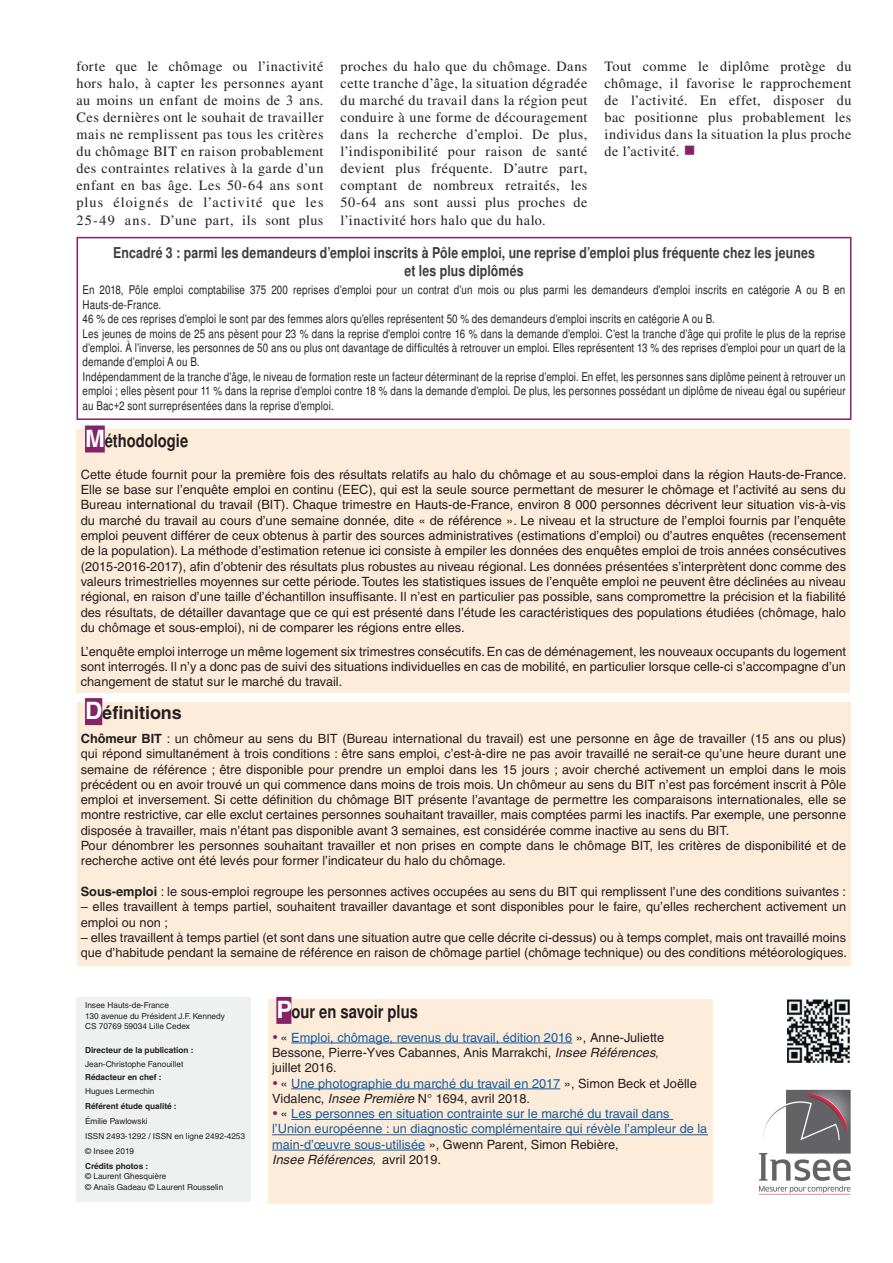
<style>
.page{position:relative;width:893px;height:1263px;background:#fff}
.page>*{position:absolute;margin:0;border:0;box-sizing:border-box;transform-origin:0 0}
.t1{font:700 condensed 18px "Helvetica";color:#231f20}
.t2{font:700 18px "Helvetica";letter-spacing:-.005em;color:#231f20}
.t3{font:700 condensed 15px/18px "Helvetica";letter-spacing:.01em;color:#3e3e3f;text-align:center}
.t4{font:14.25px/17.1px "Times";letter-spacing:.035em;color:#231f20;text-align:justify}
.t5{font:12.75px/15.3px "Helvetica";color:#231f20}
.t6{font:12.75px "Helvetica";color:#175d9e}
.t7{font:italic 12.75px "Helvetica";letter-spacing:.01em;color:#231f20}
.t8{font:condensed 12px/14.4px "Helvetica";letter-spacing:.01em;color:#231f20}
.t9{font:8.25px/10.5px "Helvetica";color:#231f20}
.t10{font:700 8.25px "Helvetica";color:#231f20}
.s1{color:#862268}
.s2{font-stretch:normal;font-size:24px;color:#fff}
.s3{font-size:24px;color:#fff}
.s4{font-weight:700}
.s5{color:#175d9e}
.s6{font-style:italic}
.s7{font-style:italic;font-stretch:condensed}
.s8{color:#231f20}
.s9{font-stretch:condensed}
.s10{font-style:normal}
</style>
<div class="page">
<div style="left:268px;top:999px;width:444px;height:204px;background:#feecdb"></div>
<div style="left:276px;top:997px;width:15px;height:27px;background:#862268"></div>
<hr style="left:291px;top:1043px;width:281px;height:1px;background:#175d9e">
<hr style="left:291px;top:1088px;width:269px;height:1px;background:#175d9e">
<hr style="left:291px;top:1119px;width:382px;height:1px;background:#175d9e">
<hr style="left:272px;top:1134px;width:436px;height:1px;background:#175d9e">
<hr style="left:272px;top:1150px;width:153px;height:1px;background:#175d9e">
<div style="left:77px;top:998px;width:174px;height:204px;background:#eff0f0"></div>
<img style="left:759px;top:1089px;width:92px;height:106px">
<img style="left:788px;top:1000px;width:62px;height:63px">
<div style="left:77px;top:429px;width:773px;height:264px;background:#feecdb"></div>
<div style="left:85px;top:425px;width:20px;height:27px;background:#862268"></div>
<div style="left:77px;top:237px;width:774px;height:183px;border:2px solid #862268"></div>
<div style="left:77px;top:702px;width:773px;height:263px;background:#feecdb"></div>
<div style="left:85px;top:698px;width:17px;height:27px;background:#862268"></div>
<p class="t4" style="left:77px;top:57px;width:249px">forte que le chômage ou l’inactivité hors halo, à capter les personnes ayant au moins un enfant de moins de 3 ans.<br>Ces dernières ont le souhait de travailler mais ne remplissent pas tous les critères du chômage BIT en raison probablement des contraintes relatives à la garde d’un enfant en bas âge. Les 50-64 ans sont plus éloignés de l’activité que les 25-49 ans. D’une part, ils sont plus</p>
<p class="t4" style="left:341px;top:57px;width:248px">proches du halo que du chômage. Dans cette tranche d’âge, la situation dégradée du marché du travail dans la région peut conduire à une forme de découragement dans la recherche d’emploi. De plus, l’indisponibilité pour raison de santé devient plus fréquente. D’autre part, comptant de nombreux retraités, les 50-64 ans sont aussi plus proches de l’inactivité hors halo que du halo.</p>
<p class="t4" style="left:604px;top:57px;width:248px">Tout comme le diplôme protège du chômage, il favorise le rapprochement de l’activité. En effet, disposer du bac positionne plus probablement les individus dans la situation la plus proche de l’activité. <span class="s1">■</span></p>
<p class="t3" style="left:113px;top:243px;width:703px">Encadré 3 : parmi les demandeurs d’emploi inscrits à Pôle emploi, une reprise d’emploi plus fréquente chez les jeunes et les plus diplômés</p>
<p class="t8" style="left:83px;top:283px;width:765px">En 2018, Pôle emploi comptabilise 375 200 reprises d’emploi pour un contrat d’un mois ou plus parmi les demandeurs d’emploi inscrits en catégorie A ou B en Hauts-de-France.<br>46 % de ces reprises d’emploi le sont par des femmes alors qu’elles représentent 50 % des demandeurs d’emploi inscrits en catégorie A ou B.<br>Les jeunes de moins de 25 ans pèsent pour 23 % dans la reprise d’emploi contre 16 % dans la demande d’emploi. C’est la tranche d’âge qui profite le plus de la reprise d’emploi. À l’inverse, les personnes de 50 ans ou plus ont davantage de difficultés à retrouver un emploi. Elles représentent 13 % des reprises d’emploi pour un quart de la demande d’emploi A ou B.<br>Indépendamment de la tranche d’âge, le niveau de formation reste un facteur déterminant de la reprise d’emploi. En effet, les personnes sans diplôme peinent à retrouver un emploi ; elles pèsent pour 11 % dans la reprise d’emploi contre 18 % dans la demande d’emploi. De plus, les personnes possédant un diplôme de niveau égal ou supérieur au Bac+2 sont surreprésentées dans la reprise d’emploi.</p>
<h1 class="t1" style="left:85px;top:429px;width:105px"><span class="s2">M</span>éthodologie</h1>
<p class="t5" style="left:81px;top:467px;width:767px;text-align:justify">Cette étude fournit pour la première fois des résultats relatifs au halo du chômage et au sous-emploi dans la région Hauts-de-France.<br>Elle se base sur l’enquête emploi en continu (EEC), qui est la seule source permettant de mesurer le chômage et l’activité au sens du Bureau international du travail (BIT). Chaque trimestre en Hauts-de-France, environ 8 000 personnes décrivent leur situation vis-à-vis du marché du travail au cours d’une semaine donnée, dite « de référence ». Le niveau et la structure de l’emploi fournis par l’enquête emploi peuvent différer de ceux obtenus à partir des sources administratives (estimations d’emploi) ou d’autres enquêtes (recensement de la population). La méthode d’estimation retenue ici consiste à empiler les données des enquêtes emploi de trois années consécutives (2015-2016-2017), afin d’obtenir des résultats plus robustes au niveau régional. Les données présentées s’interprètent donc comme des valeurs trimestrielles moyennes sur cette période. Toutes les statistiques issues de l’enquête emploi ne peuvent être déclinées au niveau régional, en raison d’une taille d’échantillon insuffisante. Il n’est en particulier pas possible, sans compromettre la précision et la fiabilité des résultats, de détailler davantage que ce qui est présenté dans l’étude les caractéristiques des populations étudiées (chômage, halo du chômage et sous-emploi), ni de comparer les régions entre elles.</p>
<p class="t5" style="left:81px;top:643px;width:767px;text-align:justify">L’enquête emploi interroge un même logement six trimestres consécutifs. En cas de déménagement, les nouveaux occupants du logement sont interrogés. Il n’y a donc pas de suivi des situations individuelles en cas de mobilité, en particulier lorsque celle-ci s’accompagne d’un changement de statut sur le marché du travail.</p>
<h1 class="t2" style="left:85px;top:702px;width:98px"><span class="s3">D</span>éfinitions</h1>
<p class="t5" style="left:81px;top:731px;width:767px"><span class="s4">Chômeur BIT</span> : un chômeur au sens du BIT (Bureau international du travail) est une personne en âge de travailler (15 ans ou plus) qui répond simultanément à trois conditions : être sans emploi, c’est-à-dire ne pas avoir travaillé ne serait-ce qu’une heure durant une semaine de référence ; être disponible pour prendre un emploi dans les 15 jours ; avoir cherché activement un emploi dans le mois précédent ou en avoir trouvé un qui commence dans moins de trois mois. Un chômeur au sens du BIT n’est pas forcément inscrit à Pôle emploi et inversement. Si cette définition du chômage BIT présente l’avantage de permettre les comparaisons internationales, elle se montre restrictive, car elle exclut certaines personnes souhaitant travailler, mais comptées parmi les inactifs. Par exemple, une personne disposée à travailler, mais n’étant pas disponible avant 3 semaines, est considérée comme inactive au sens du BIT.<br>Pour dénombrer les personnes souhaitant travailler et non prises en compte dans le chômage BIT, les critères de disponibilité et de recherche active ont été levés pour former l’indicateur du halo du chômage.</p>
<p class="t5" style="left:81px;top:884px;width:767px"><span class="s4">Sous-emploi</span> : le sous-emploi regroupe les personnes actives occupées au sens du BIT qui remplissent l’une des conditions suivantes :</p>
<p class="t5" style="left:81px;top:899px;width:767px">– elles travaillent à temps partiel, souhaitent travailler davantage et sont disponibles pour le faire, qu’elles recherchent activement un emploi ou non ;</p>
<p class="t5" style="left:81px;top:930px;width:768px">– elles travaillent à temps partiel (et sont dans une situation autre que celle décrite ci-dessus) ou à temps complet, mais ont travaillé moins que d’habitude pendant la semaine de référence en raison de chômage partiel (chômage technique) ou des conditions météorologiques.</p>
<p class="t9" style="left:85px;top:1000px;width:141px">Insee Hauts-de-France<br>130 avenue du Président J.F. Kennedy<br>CS 70769 59034 Lille Cedex</p>
<p class="t10" style="left:85px;top:1045px;width:110px">Directeur de la publication :</p>
<p class="t9" style="left:85px;top:1059px;width:100px">Jean-Christophe Fanouillet</p>
<p class="t10" style="left:85px;top:1072px;width:78px">Rédacteur en chef :</p>
<p class="t9" style="left:85px;top:1086px;width:71px">Hugues Lermechin</p>
<p class="t10" style="left:85px;top:1101px;width:93px">Référent étude qualité :</p>
<p class="t9" style="left:85px;top:1113px;width:162px;line-height:15px">Émilie Pawlowski<br>ISSN 2493-1292 / ISSN en ligne 2492-4253 © Insee 2019</p>
<p class="t10" style="left:85px;top:1161px;width:65px">Crédits photos :</p>
<p class="t9" style="left:85px;top:1171px;width:140px">© Laurent Ghesquière<br>© Anaïs Gadeau © Laurent Rousselin</p>
<h1 class="t1" style="left:276px;top:1001px;width:143px"><span class="s2">P</span>our en savoir plus</h1>
<p class="t5" style="left:272px;top:1029px;width:394px;text-indent:9px">« <span class="s5">Emploi, chômage, revenus du travail, édition 2016</span> », Anne-Juliette<br>Bessone, Pierre-Yves Cabannes, Anis Marrakchi, <span class="s6">Insee Références</span><span class="s7">, </span>juillet 2016.</p>
<p class="t6" style="left:281px;top:1076px;width:418px"><span class="s8">«</span> Une photographie du marché du travail en 2017 <span class="s8">», Simon Beck et Joëlle</span></p>
<p class="t5" style="left:272px;top:1091px;width:259px">Vidalenc, <span class="s6">Insee Première</span> N° 1694, avril 2018.</p>
<p class="t6" style="left:281px;top:1106px;width:390px"><span class="s8">«</span> Les personnes en situation contrainte sur le marché du travail dans</p>
<p class="t6" style="left:272px;top:1121px;width:437px">l’Union européenne : un diagnostic complémentaire qui révèle l’ampleur de la</p>
<p class="t5" style="left:272px;top:1136px;width:348px"><span class="s5">main-d’œuvre sous-utilisée</span> », Gwenn Parent, Simon Rebière,</p>
<p class="t7" style="left:272px;top:1152px;width:170px">Insee Références<span class="s9">,</span> <span class="s10">avril 2019.</span></p>
</div>
